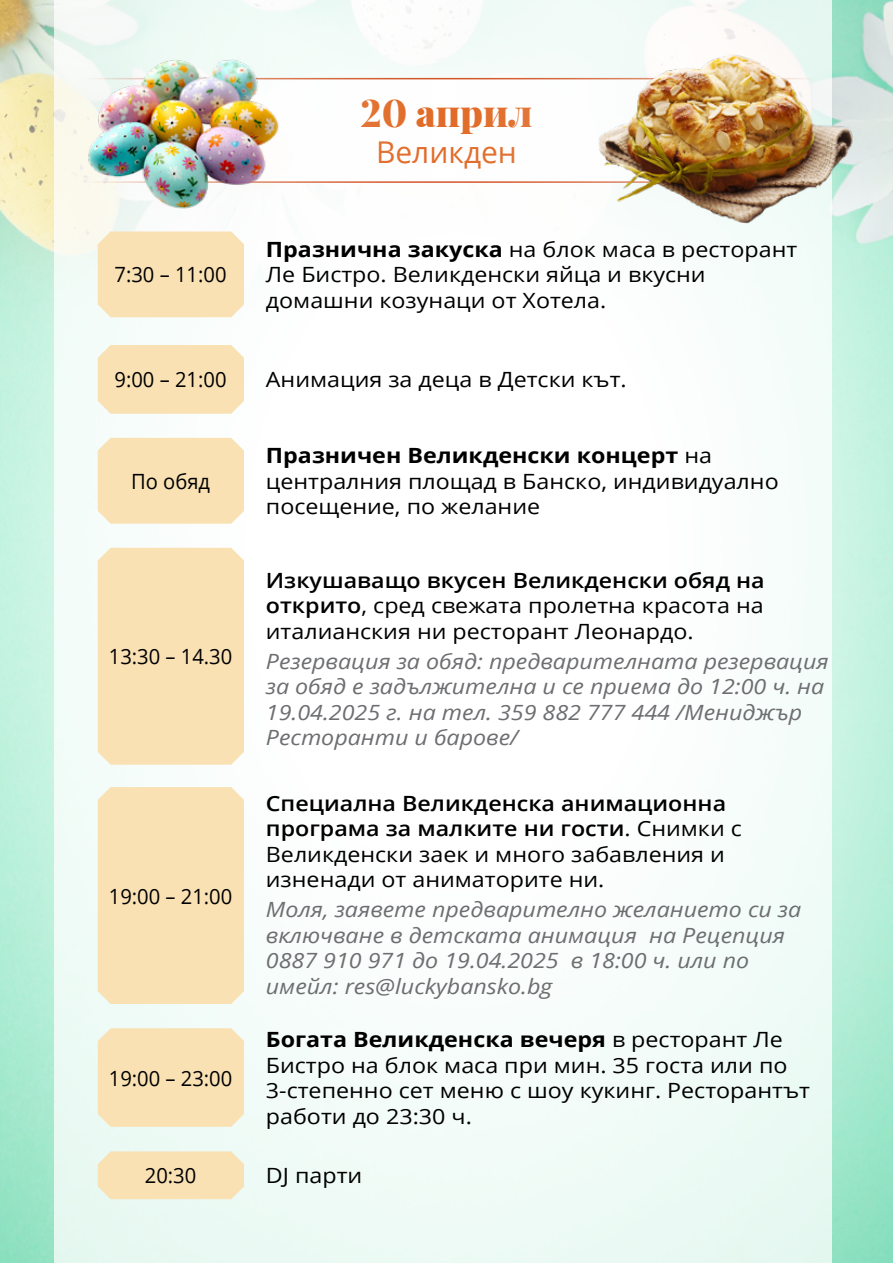
<style>
.page{position:relative;width:893px;height:1263px;background:#fff}
.page>*{position:absolute;margin:0;border:0;box-sizing:border-box;transform-origin:0 0}
.t1{font:900 37.5px "Playfair Display";color:#e16c29}
.t2{font:30px "Open Sans";color:#e16c29}
.t3{font:21px/25.5px "Open Sans";color:#000;scale:1.11 1}
.t4{font:italic 21px/25.5px "Open Sans";color:#6d6e71;scale:1.11 1}
.t5{font:21px "Open Sans";color:#000;scale:.96 1}
.s1{font-weight:700}
.s2{font-weight:600}
</style>
<div class="page">
<img style="left:0;top:0;width:893px;height:1263px">
<div style="left:54px;top:0;width:778px;height:1263px;background:#fff"></div>
<div style="left:98px;top:231px;width:146px;height:86px;background:#f9e1b4"></div>
<div style="left:98px;top:345px;width:146px;height:69px;background:#f9e1b4"></div>
<div style="left:98px;top:438px;width:146px;height:86px;background:#f9e1b4"></div>
<div style="left:98px;top:787px;width:146px;height:217px;background:#f9e1b4"></div>
<div style="left:98px;top:1028px;width:146px;height:99px;background:#f9e1b4"></div>
<div style="left:98px;top:1151px;width:146px;height:48px;background:#f9e1b4"></div>
<div style="left:98px;top:548px;width:146px;height:217px;background:#f9e1b4"></div>
<div style="left:80px;top:78px;width:733px;height:105px;border:2px solid #d45627"></div>
<img style="left:583px;top:24px;width:284px;height:200px">
<img style="left:81px;top:30px;width:209px;height:183px">
<p class="t5" style="left:115px;top:260px;width:118px">7:30 – 11:00</p>
<p class="t5" style="left:115px;top:365px;width:118px">9:00 – 21:00</p>
<p class="t5" style="left:131px;top:467px;width:84px">По обяд</p>
<p class="t5" style="left:109px;top:642px;width:130px">13:30 – 14.30</p>
<p class="t5" style="left:109px;top:881px;width:130px">19:00 – 21:00</p>
<p class="t5" style="left:109px;top:1063px;width:130px">19:00 – 23:00</p>
<p class="t5" style="left:145px;top:1161px;width:55px">20:30</p>
<h1 class="t1" style="left:361px;top:83px;width:173px">20 април</h1>
<h2 class="t2" style="left:376px;top:131px;width:142px">Великден</h2>
<p class="t3" style="left:266px;top:236px;width:480px"><span class="s1">Празнична закуска</span> на блок маса в ресторант<br>Ле Бистро. Великденски яйца и вкусни домашни козунаци от Хотела.</p>
<p class="t3" style="left:266px;top:366px;width:327px">Анимация за деца в Детски кът.</p>
<p class="t3" style="left:266px;top:442px;width:463px"><span class="s1">Празничен Великденски концерт</span> на централния площад в Банско, индивидуално посещение, по желание</p>
<p class="t3" style="left:266px;top:567px;width:451px;text-align:justify"><span class="s2">Изкушаващо вкусен Великденски обяд на открито</span>, сред свежата пролетна красота на италианския ни ресторант Леонардо.</p>
<p class="t4" style="left:266px;top:648px;width:509px">Резервация за обяд: предварителната резервация за обяд е задължителна и се приема до 12:00 ч. на 19.04.2025 г. на тел. 359 882 777 444 /Мениджър Ресторанти и барове/</p>
<p class="t3" style="left:266px;top:790px;width:430px"><span class="s2">Специална Великденска анимационна програма за малките ни гости</span>. Снимки с Великденски заек и много забавления и изненади от аниматорите ни.</p>
<p class="t4" style="left:266px;top:896px;width:484px">Моля, заявете предварително желанието си за включване в детската анимация на Рецепция 0887 910 971 до 19.04.2025 в 18:00 ч. или по имейл: res@luckybansko.bg</p>
<p class="t3" style="left:266px;top:1026px;width:492px"><span class="s1">Богата Великденска вечеря</span> в ресторант Ле Бистро на блок маса при мин. 35 госта или по 3-степенно сет меню с шоу кукинг. Ресторантът работи до 23:30 ч.</p>
<p class="t3" style="left:266px;top:1162px;width:88px">DJ парти</p>
</div>
